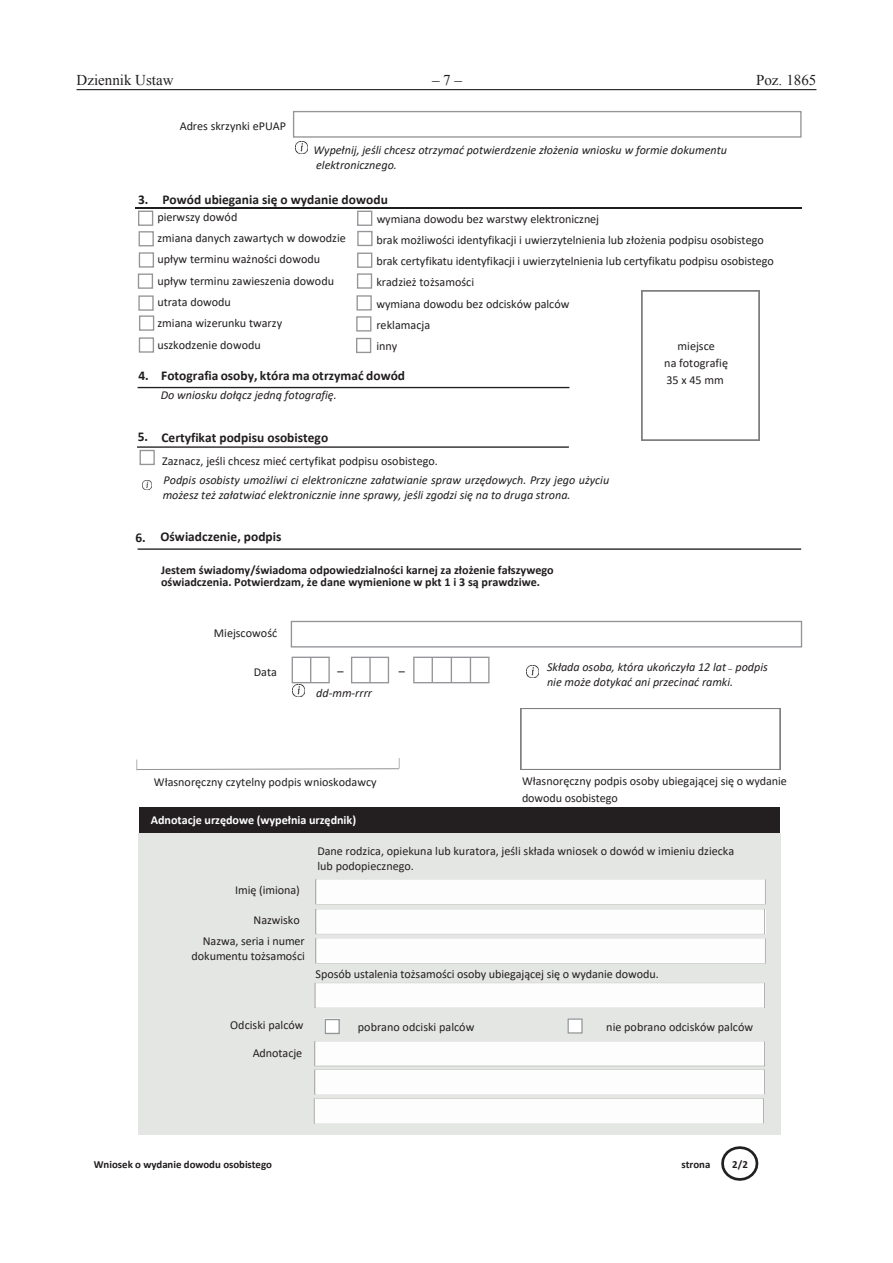
<style>
.page{position:relative;width:893px;height:1263px;background:#fff}
.page>*{position:absolute;margin:0;border:0;box-sizing:border-box;transform-origin:0 0}
.t1{font:15px "Times New Roman";color:#231f20}
.t2{font:700 13.35px "Calibri";letter-spacing:.005em;color:#211d1e}
.t3{font:12.15px/21.1px "Calibri";letter-spacing:-.005em;color:#211d1e}
.t4{font:italic 12.15px/14.5px "Calibri";color:#211d1e}
.t5{font:12.15px/17.1px "Calibri";color:#231f20}
.t6{font:12.15px/17.1px "Calibri";letter-spacing:-.005em;color:#221e1f;text-align:center}
.t7{font:700 12.15px/11.9px "Calibri";color:#211d1e}
.t8{font:italic 12.15px/14.5px "Calibri";color:#221e1f}
.t9{font:700 12.15px "Calibri";letter-spacing:-.005em;color:#fff}
.t10{font:12.15px "Arial Unicode MS";color:#211d1e}
.t11{font:700 10.8px "Calibri";color:#211d1e}
.s1{font-style:inherit}
.s2{color:#231f20}
</style>
<div class="page">
<hr style="left:77px;top:89px;width:739px;height:1px;background:#231f20">
<svg style="left:721px;top:1146px;width:38px;height:35px"></svg>
<img style="left:136px;top:208px;width:666px;height:1px">
<svg style="left:136px;top:758px;width:264px;height:12px"></svg>
<hr style="left:138px;top:387px;width:431px;height:1px;background:#231f20">
<hr style="left:137px;top:446px;width:432px;height:2px;background:#231f20">
<svg style="left:142px;top:481px;width:9px;height:9px"></svg>
<hr style="left:138px;top:548px;width:663px;height:2px;background:#231f20">
<svg style="left:295px;top:142px;width:13px;height:12px"></svg>
<img style="left:641px;top:291px;width:118px;height:149px">
<div style="left:138px;top:833px;width:643px;height:301px;background:#e4e6e4"></div>
<div style="left:139px;top:807px;width:641px;height:26px;background:#231f20"></div>
<svg style="left:315px;top:879px;width:450px;height:84px;background:#f7f8f7"></svg>
<svg style="left:315px;top:983px;width:449px;height:25px;background:#fbfbfb"></svg>
<svg style="left:314px;top:1041px;width:450px;height:82px;background:#f7f8f7"></svg>
<svg style="left:526px;top:666px;width:12px;height:12px"></svg>
<img style="left:520px;top:709px;width:260px;height:60px">
<div style="left:293px;top:111px;width:509px;height:27px;border:1px solid #939598"></div>
<div style="left:138px;top:211px;width:15px;height:15px;border:1px solid #939598"></div>
<div style="left:139px;top:231px;width:15px;height:15px;border:1px solid #939598"></div>
<div style="left:139px;top:252px;width:15px;height:16px;border:1px solid #939598"></div>
<div style="left:138px;top:273px;width:15px;height:16px;border:1px solid #939598"></div>
<div style="left:138px;top:295px;width:16px;height:16px;border:1px solid #939598"></div>
<div style="left:139px;top:315px;width:15px;height:16px;border:1px solid #939598"></div>
<div style="left:139px;top:337px;width:15px;height:16px;border:1px solid #939598"></div>
<div style="left:357px;top:211px;width:15px;height:15px;border:1px solid #939598"></div>
<div style="left:357px;top:231px;width:16px;height:15px;border:1px solid #939598"></div>
<div style="left:357px;top:253px;width:15px;height:15px;border:1px solid #939598"></div>
<div style="left:357px;top:273px;width:15px;height:16px;border:1px solid #939598"></div>
<div style="left:356px;top:295px;width:16px;height:16px;border:1px solid #939598"></div>
<div style="left:356px;top:316px;width:15px;height:16px;border:1px solid #939598"></div>
<div style="left:356px;top:338px;width:15px;height:15px;border:1px solid #939598"></div>
<div style="left:140px;top:450px;width:15px;height:15px;border:1px solid #939598"></div>
<div style="left:291px;top:621px;width:511px;height:26px;border:1px solid #939598"></div>
<div style="left:292px;top:657px;width:38px;height:26px;border:1px solid #939598"></div>
<svg style="left:293px;top:658px;width:18px;height:39px"></svg>
<div style="left:351px;top:657px;width:38px;height:26px;border:1px solid #939598"></div>
<hr style="left:369px;top:658px;width:2px;height:25px;background:#939598">
<div style="left:413px;top:657px;width:77px;height:26px;border:1px solid #939598"></div>
<svg style="left:432px;top:658px;width:1px;height:25px"></svg>
<svg style="left:451px;top:658px;width:1px;height:25px"></svg>
<svg style="left:470px;top:658px;width:1px;height:25px"></svg>
<div style="left:325px;top:1019px;width:15px;height:15px;background:#fff"></div>
<div style="left:325px;top:1019px;width:15px;height:15px;border:1px solid #939598"></div>
<div style="left:567px;top:1018px;width:16px;height:16px;background:#fff"></div>
<div style="left:567px;top:1018px;width:16px;height:16px;border:1px solid #939598"></div>
<p class="t1" style="left:77px;top:70px;width:99px">Dziennik Ustaw</p>
<p class="t1" style="left:432px;top:70px;width:31px">– 7 –</p>
<p class="t1" style="left:756px;top:70px;width:62px">Poz. 1865</p>
<p class="t3" style="left:180px;top:115px;width:108px">Adres skrzynki ePUAP</p>
<p class="t4" style="left:313px;top:142px;width:415px">Wypełnij, jeśli chcesz otrzymać potwierdzenie złożenia wniosku w formie dokumentu elektronicznego.</p>
<p class="t2" style="left:138px;top:190px;width:251px">3. Powód ubiegania się o wydanie dowodu</p>
<p class="t3" style="left:157px;top:206px;width:190px">pierwszy dowód<br>zmiana danych zawartych w dowodzie upływ terminu ważności dowodu upływ terminu zawieszenia dowodu utrata dowodu<br>zmiana wizerunku twarzy<br>uszkodzenie dowodu</p>
<p class="t3" style="left:376px;top:208px;width:399px">wymiana dowodu bez warstwy elektronicznej<br>brak możliwości identyfikacji i uwierzytelnienia lub złożenia podpisu osobistego brak certyfikatu identyfikacji i uwierzytelnienia lub certyfikatu podpisu osobistego</p>
<p class="t5" style="left:376px;top:274px;width:99px">kradzież tożsamości</p>
<p class="t3" style="left:376px;top:293px;width:194px">wymiana dowodu bez odcisków palców reklamacja</p>
<p class="t5" style="left:376px;top:337px;width:22px">inny</p>
<p class="t2" style="left:138px;top:366px;width:268px">4. Fotografia osoby, która ma otrzymać dowód</p>
<p class="t4" style="left:161px;top:387px;width:178px">Do wniosku dołącz jedną fotografię.</p>
<p class="t2" style="left:138px;top:428px;width:192px">5. Certyfikat podpisu osobistego</p>
<p class="t3" style="left:162px;top:450px;width:277px">Zaznacz, jeśli chcesz mieć certyfikat podpisu osobistego.</p>
<p class="t4" style="left:163px;top:472px;width:448px">Podpis osobisty umożliwi ci elektroniczne załatwianie spraw urzędowych. Przy jego użyciu możesz też załatwiać elektronicznie inne sprawy, jeśli zgodzi się na to druga strona.</p>
<p class="t2" style="left:135px;top:527px;width:148px">6. Oświadczenie, podpis</p>
<p class="t7" style="left:161px;top:564px;width:394px">Jestem świadomy/świadoma odpowiedzialności karnej za złożenie fałszywego oświadczenia. Potwierdzam, że dane wymienione w pkt 1 i 3 są prawdziwe.</p>
<p class="t6" style="left:664px;top:337px;width:65px">miejsce<br>na fotografię<br>35 x 45 mm</p>
<p class="t3" style="left:214px;top:622px;width:65px">Miejscowość</p>
<p class="t3" style="left:254px;top:661px;width:25px">Data</p>
<p class="t10" style="left:338px;top:662px;width:8px">–</p>
<p class="t10" style="left:399px;top:662px;width:8px">–</p>
<p class="t4" style="left:316px;top:685px;width:57px">dd<span class="s1">‐</span>mm<span class="s1">‐</span>rrrr</p>
<p class="t8" style="left:547px;top:659px;width:222px">Składa osoba, która ukończyła 12 lat <sup>_</sup> podpis nie może dotyka<span class="s1">ć</span> ani przecinać ramki<span class="s2">.</span></p>
<p class="t5" style="left:154px;top:773px;width:224px">Własnoręczny czytelny podpis wnioskodawcy</p>
<p class="t5" style="left:522px;top:772px;width:266px">Własnoręczny podpis osoby ubiegającej się o wydanie dowodu osobistego</p>
<p class="t9" style="left:151px;top:811px;width:207px">Adnotacje urzędowe (wypełnia urzędnik)</p>
<p class="t6" style="left:235px;top:881px;width:66px">Imię (imiona)</p>
<p class="t6" style="left:203px;top:909px;width:104px;line-height:21.3px;text-align:left;text-indent:51px">Nazwisko<br>Nazwa, seria i numer</p>
<p class="t6" style="left:192px;top:947px;width:115px">dokumentu tożsamości</p>
<p class="t5" style="left:317px;top:843px;width:418px;line-height:14.5px">Dane rodzica, opiekuna lub kuratora, jeśli składa wniosek o dowód w imieniu dziecka lub podopiecznego.</p>
<p class="t6" style="left:316px;top:965px;width:345px">Sposób ustalenia tożsamości osoby ubiegającej się o wydanie dowodu.</p>
<p class="t5" style="left:230px;top:1016px;width:75px">Odciski palców</p>
<p class="t5" style="left:358px;top:1018px;width:118px">pobrano odciski palców</p>
<p class="t5" style="left:606px;top:1018px;width:148px">nie pobrano odcisków palców</p>
<p class="t6" style="left:253px;top:1044px;width:51px">Adnotacje</p>
<p class="t11" style="left:94px;top:1156px;width:180px">Wniosek o wydanie dowodu osobistego</p>
<p class="t11" style="left:681px;top:1156px;width:30px">strona</p>
<p class="t11" style="left:732px;top:1157px;width:17px">2/2</p>
</div>
